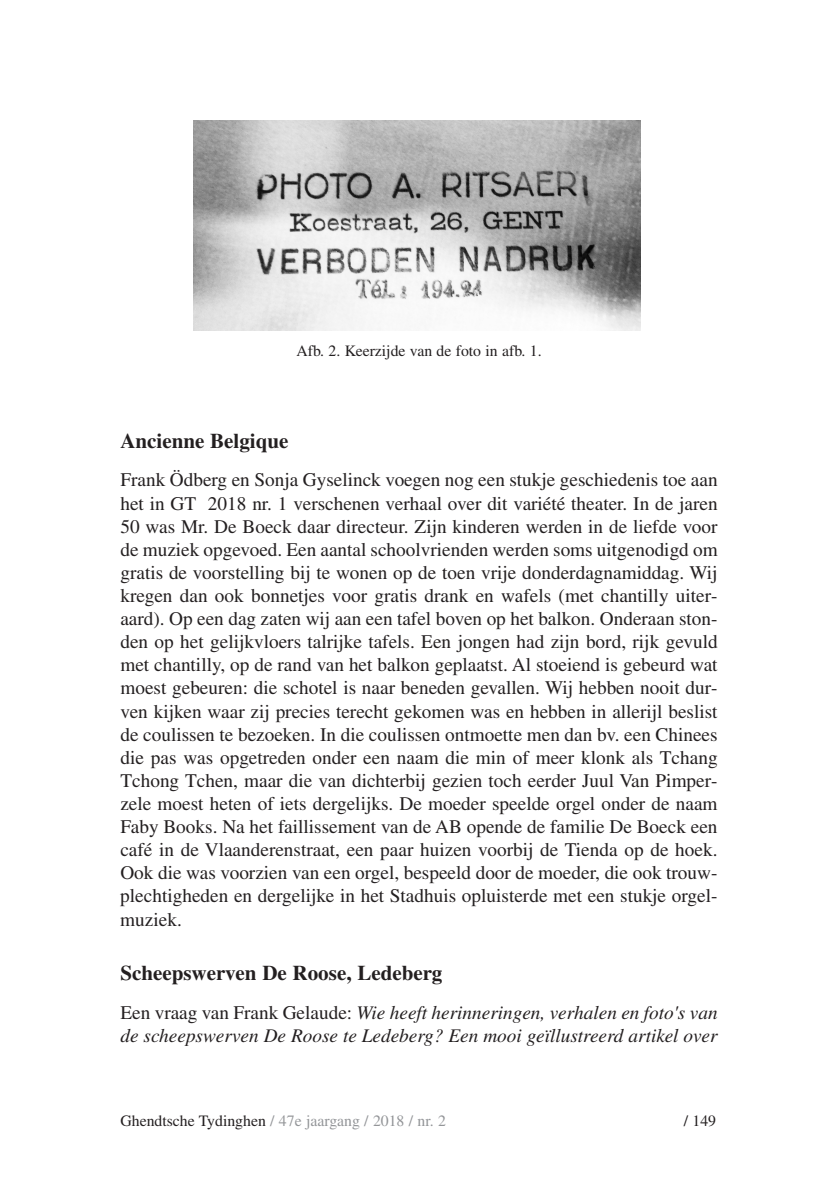
<style>
.page{position:relative;width:831px;height:1191px;background:#fff}
.page>*{position:absolute;margin:0;border:0;box-sizing:border-box;transform-origin:0 0}
.t1{font:700 21px "Times";color:#231f20}
.t2{font:19.25px/23.1px "Times";color:#231f20;text-align:justify}
.t3{font:italic 19.25px/23.1px "Times";color:#231f20}
.t4{font:15.75px "Times";color:#939598}
.t5{font:15.75px "Times";color:#231f20}
.s1{font-style:normal}
.s2{color:#231f20}
</style>
<div class="page">
<img style="left:193px;top:120px;width:447px;height:211px">
<p class="t5" style="left:296px;top:345px;width:247px">Afb. 2. Keerzijde van de foto in afb. 1.</p>
<p class="t1" style="left:120px;top:433px;width:169px">Ancienne Belgique</p>
<p class="t2" style="left:120px;top:470px;width:598px">Frank Ödberg en Sonja Gyselinck voegen nog een stukje geschiedenis toe aan het in GT 2018 nr. 1 verschenen verhaal over dit variété theater. In de jaren 50 was Mr. De Boeck daar directeur. Zijn kinderen werden in de liefde voor de muziek opgevoed. Een aantal schoolvrienden werden soms uitgenodigd om gratis de voorstelling bij te wonen op de toen vrije donderdagnamiddag. Wij kregen dan ook bonnetjes voor gratis drank en wafels (met chantilly uiter&shy;aard). Op een dag zaten wij aan een tafel boven op het balkon. Onderaan ston&shy;den op het gelijkvloers talrijke tafels. Een jongen had zijn bord, rijk gevuld met chantilly, op de rand van het balkon geplaatst. Al stoeiend is gebeurd wat moest gebeuren: die schotel is naar beneden gevallen. Wij hebben nooit dur&shy;ven kijken waar zij precies terecht gekomen was en hebben in allerijl beslist de coulissen te bezoeken. In die coulissen ontmoette men dan bv. een Chinees die pas was opgetreden onder een naam die min of meer klonk als Tchang Tchong Tchen, maar die van dichterbij gezien toch eerder Juul Van Pimper&shy;zele moest heten of iets dergelijks. De moeder speelde orgel onder de naam Faby Books. Na het faillissement van de AB opende de familie De Boeck een café in de Vlaanderenstraat, een paar huizen voorbij de Tienda op de hoek.<br>Ook die was voorzien van een orgel, bespeeld door de moeder, die ook trouw&shy;plechtigheden en dergelijke in het Stadhuis opluisterde met een stukje orgel&shy;muziek.</p>
<p class="t1" style="left:120px;top:966px;width:323px">Scheepswerven De Roose, Ledeberg</p>
<p class="t3" style="left:120px;top:1003px;width:598px"><span class="s1">Een vraag van Frank Gelaude:</span> Wie heeft herinneringen, verhalen en foto's van de scheepswerven De Roose te Ledeberg? Een mooi geïllustreerd artikel over</p>
<p class="t4" style="left:120px;top:1114px;width:327px"><span class="s2">Ghendtsche Tydinghen</span> / 47e jaargang / 2018 / nr. 2</p>
<p class="t5" style="left:683px;top:1114px;width:34px">/ 149</p>
</div>
